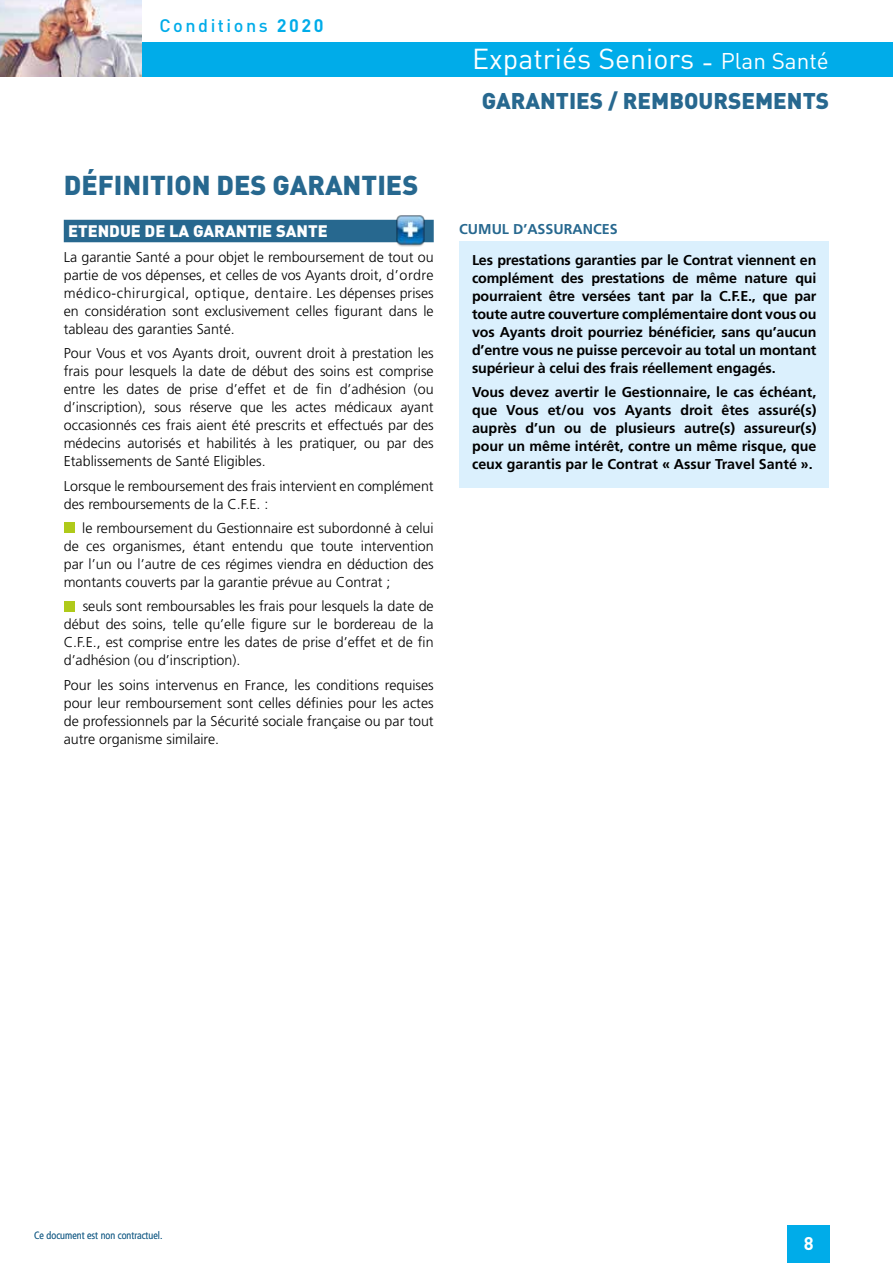
<style>
.page{position:relative;width:893px;height:1263px;background:#fff}
.page>*{position:absolute;margin:0;border:0;box-sizing:border-box;transform-origin:0 0}
.t1{font:28.5px "DIN";color:#fff}
.t2{font:900 27px "DIN";color:#27688f}
.t3{font:900 22.5px "DIN";color:#27688f}
.t4{font:700 18.15px "DIN";color:#fff}
.t5{font:500 18px "DIN";letter-spacing:.14em;color:#00ace9}
.t6{font:900 16.5px "DIN";color:#fff}
.t7{font:300 14.25px/18px "Frutiger LT Std";color:#000;text-align:justify}
.t8{font:700 14.25px/18px "Frutiger LT Std";letter-spacing:-.01em;color:#000;text-align:justify}
.t9{font:700 14.25px "Frutiger LT Std";color:#27688f}
.t10{font:300 condensed 10.5px "Frutiger LT Std";color:#27688f}
.s1{font-weight:700}
.s2{font-size:22.5px}
</style>
<div class="page">
<div style="left:459px;top:242px;width:370px;height:246px;background:#dbf0fd"></div>
<div style="left:64px;top:220px;width:370px;height:22px;background:#27688f"></div>
<div style="left:64px;top:522px;width:10px;height:11px;background:#afca1a"></div>
<div style="left:64px;top:601px;width:10px;height:10px;background:#afca1a"></div>
<img style="left:393px;top:215px;width:35px;height:32px">
<div style="left:0;top:43px;width:893px;height:34px;background:#00ace9"></div>
<div style="left:787px;top:1225px;width:42px;height:38px;background:#00ace9"></div>
<img style="left:0;top:0;width:141px;height:77px">
<p class="t5" style="left:159px;top:14px;width:166px">Conditions <span class="s1">2020</span></p>
<h2 class="t2" style="left:64px;top:167px;width:356px">DÉFINITION DES GARANTIES</h2>
<p class="t6" style="left:68px;top:220px;width:261px">ETENDUE DE LA GARANTIE SANTE</p>
<p class="t7" style="left:64px;top:248px;width:371px">La garantie Santé a pour objet le remboursement de tout ou partie de vos dépenses, et celles de vos Ayants droit, d’ordre médico-chirurgical, optique, dentaire. Les dépenses prises en considération sont exclusivement celles figurant dans le tableau des garanties Santé.</p>
<p class="t7" style="left:64px;top:344px;width:371px">Pour Vous et vos Ayants droit, ouvrent droit à prestation les frais pour lesquels la date de début des soins est comprise entre les dates de prise d’effet et de fin d’adhésion (ou d’inscription), sous réserve que les actes médicaux ayant occasionnés ces frais aient été prescrits et effectués par des médecins autorisés et habilités à les pratiquer, ou par des Etablissements de Santé Eligibles.</p>
<p class="t7" style="left:64px;top:477px;width:371px">Lorsque le remboursement des frais intervient en complément des remboursements de la C.F.E. :</p>
<p class="t7" style="left:64px;top:519px;width:371px;text-indent:18px">le remboursement du Gestionnaire est subordonné à celui de ces organismes, étant entendu que toute intervention par l’un ou l’autre de ces régimes viendra en déduction des montants couverts par la garantie prévue au Contrat ;</p>
<p class="t7" style="left:64px;top:598px;width:371px;text-indent:19px">seuls sont remboursables les frais pour lesquels la date de début des soins, telle qu’elle figure sur le bordereau de la C.F.E., est comprise entre les dates de prise d’effet et de fin d’adhésion (ou d’inscription).</p>
<p class="t7" style="left:64px;top:676px;width:371px">Pour les soins intervenus en France, les conditions requises pour leur remboursement sont celles définies pour les actes de professionnels par la Sécurité sociale française ou par tout autre organisme similaire.</p>
<h1 class="t1" style="left:472px;top:41px;width:358px">Expatriés Seniors - <span class="s2">Plan Santé</span></h1>
<h3 class="t3" style="left:482px;top:86px;width:349px">GARANTIES / REMBOURSEMENTS</h3>
<p class="t9" style="left:459px;top:221px;width:160px">CUMUL D’ASSURANCES</p>
<p class="t8" style="left:472px;top:251px;width:346px">Les prestations garanties par le Contrat viennent en complément des prestations de même nature qui pourraient être versées tant par la C.F.E., que par toute autre couverture complémentaire dont vous ou vos Ayants droit pourriez bénéficier, sans qu’aucun d’entre vous ne puisse percevoir au total un montant supérieur à celui des frais réellement engagés.</p>
<p class="t8" style="left:472px;top:383px;width:346px">Vous devez avertir le Gestionnaire, le cas échéant, que Vous et/ou vos Ayants droit êtes assuré(s) auprès d’un ou de plusieurs autre(s) assureur(s) pour un même intérêt, contre un même risque, que ceux garantis par le Contrat « Assur Travel Santé ».</p>
<p class="t10" style="left:34px;top:1229px;width:130px">Ce document est non contractuel.</p>
<p class="t4" style="left:804px;top:1231px;width:11px">8</p>
</div>
